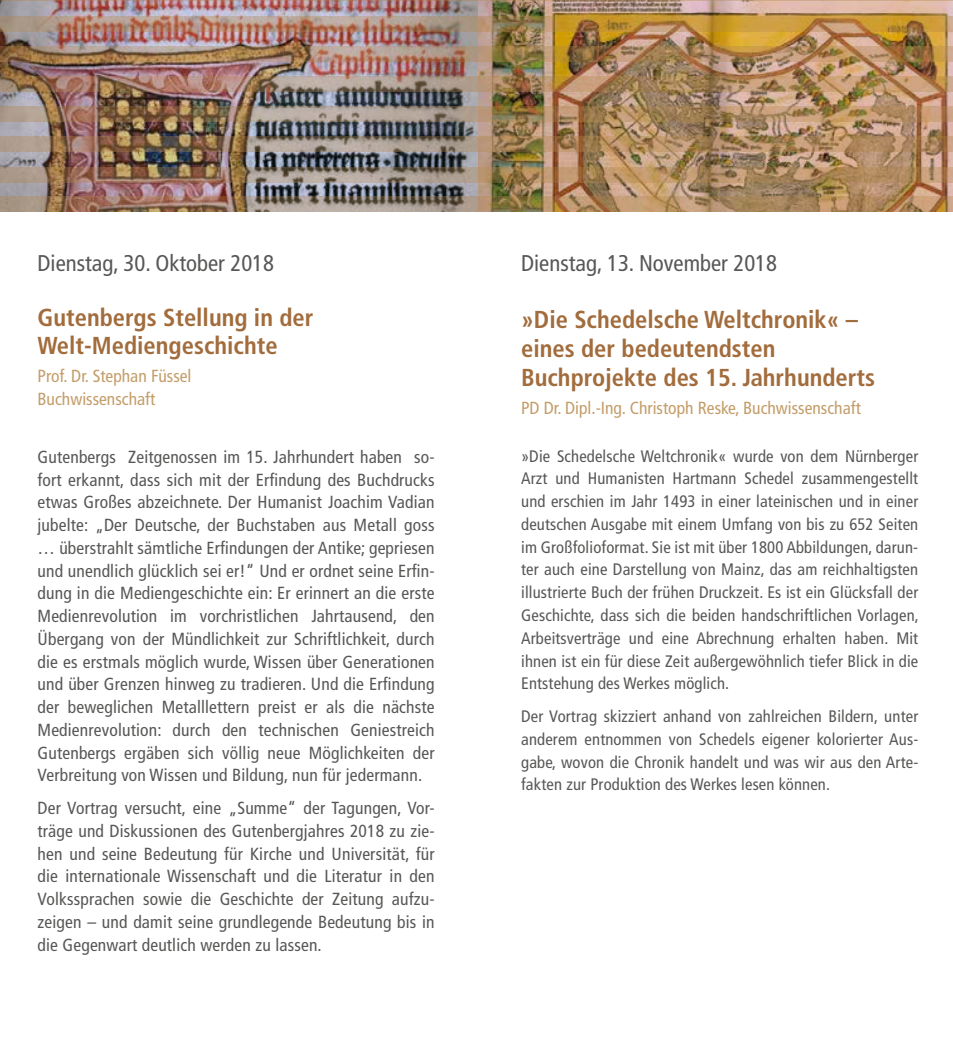
<style>
.page{position:relative;width:953px;height:1040px;background:#fff}
.page>*{position:absolute;margin:0;border:0;box-sizing:border-box;transform-origin:0 0}
.t1{font:700 condensed 24.5px/29.4px "Frutiger LT Com";color:#a26c3c}
.t2{font:condensed 22.75px "Frutiger LT Com";color:#575756}
.t3{font:condensed 17.5px/22.8px "Frutiger LT Com";letter-spacing:.01em;color:#575756;text-align:justify}
.t4{font:condensed 17.5px/22.8px "Frutiger LT Com";color:#c39d69}
.t5{font:condensed 16.62px/22.8px "Frutiger LT Com";letter-spacing:.01em;color:#575756;text-align:justify}
</style>
<div class="page">
<img style="left:0;top:1px;width:479px;height:195px">
<img style="left:479px;top:1px;width:473px;height:195px">
<hr style="left:0;top:0;width:952px;height:1px;background:#b38648">
<img style="left:0;top:16px;width:952px;height:15px">
<img style="left:0;top:46px;width:952px;height:15px">
<img style="left:0;top:76px;width:952px;height:15px">
<img style="left:0;top:107px;width:952px;height:15px">
<img style="left:0;top:137px;width:952px;height:15px">
<img style="left:0;top:167px;width:952px;height:15px">
<img style="left:0;top:196px;width:952px;height:15px">
<h2 class="t2" style="left:38px;top:249px;width:238px">Dienstag, 30. Oktober 2018</h2>
<h1 class="t1" style="left:38px;top:303px;width:277px;line-height:28px">Gutenbergs Stellung in der<br>Welt-Mediengeschichte</h1>
<p class="t4" style="left:38px;top:365px;width:155px">Prof. Dr. Stephan Füssel<br>Buchwissenschaft</p>
<p class="t3" style="left:38px;top:445px;width:398px">Gutenbergs Zeitgenossen im 15. Jahrhundert haben so&shy;fort erkannt, dass sich mit der Erfindung des Buchdrucks etwas Großes abzeichnete. Der Humanist Joachim Vadian jubelte: „Der Deutsche, der Buchstaben aus Metall goss … überstrahlt sämtliche Erfindungen der Antike; gepriesen und unendlich glücklich sei er!“ Und er ordnet seine Erfin&shy;dung in die Mediengeschichte ein: Er erinnert an die erste Medienrevolution im vorchristlichen Jahrtausend, den Übergang von der Mündlichkeit zur Schriftlichkeit, durch die es erstmals möglich wurde, Wissen über Generationen und über Grenzen hinweg zu tradieren. Und die Erfindung der beweglichen Metalllettern preist er als die nächste Medienrevolution: durch den technischen Geniestreich Gutenbergs ergäben sich völlig neue Möglichkeiten der Verbreitung von Wissen und Bildung, nun für jedermann.</p>
<p class="t3" style="left:38px;top:796px;width:398px">Der Vortrag versucht, eine „Summe“ der Tagungen, Vor&shy;träge und Diskussionen des Gutenbergjahres 2018 zu zie&shy;hen und seine Bedeutung für Kirche und Universität, für die internationale Wissenschaft und die Literatur in den Volkssprachen sowie die Geschichte der Zeitung aufzu&shy;zeigen – und damit seine grundlegende Bedeutung bis in die Gegenwart deutlich werden zu lassen.</p>
<h2 class="t2" style="left:521px;top:249px;width:257px">Dienstag, 13. November 2018</h2>
<h1 class="t1" style="left:521px;top:304px;width:355px">»Die Schedelsche Weltchronik« – eines der bedeutendsten<br>Buchprojekte des 15. Jahrhunderts</h1>
<p class="t4" style="left:521px;top:397px;width:341px">PD Dr. Dipl.-Ing. Christoph Reske, Buchwissenschaft</p>
<p class="t5" style="left:521px;top:444px;width:399px">»Die Schedelsche Weltchronik« wurde von dem Nürnberger Arzt und Humanisten Hartmann Schedel zusammengestellt und erschien im Jahr 1493 in einer lateinischen und in einer deutschen Ausgabe mit einem Umfang von bis zu 652 Seiten im Großfolioformat. Sie ist mit über 1800 Abbildungen, darun&shy;ter auch eine Darstellung von Mainz, das am reichhaltigsten illustrierte Buch der frühen Druckzeit. Es ist ein Glücksfall der Geschichte, dass sich die beiden handschriftlichen Vorlagen, Arbeitsverträge und eine Abrechnung erhalten haben. Mit ihnen ist ein für diese Zeit außergewöhnlich tiefer Blick in die Entstehung des Werkes möglich.</p>
<p class="t5" style="left:521px;top:704px;width:398px">Der Vortrag skizziert anhand von zahlreichen Bildern, unter anderem entnommen von Schedels eigener kolorierter Aus&shy;gabe, wovon die Chronik handelt und was wir aus den Arte&shy;fakten zur Produktion des Werkes lesen können.</p>
</div>
